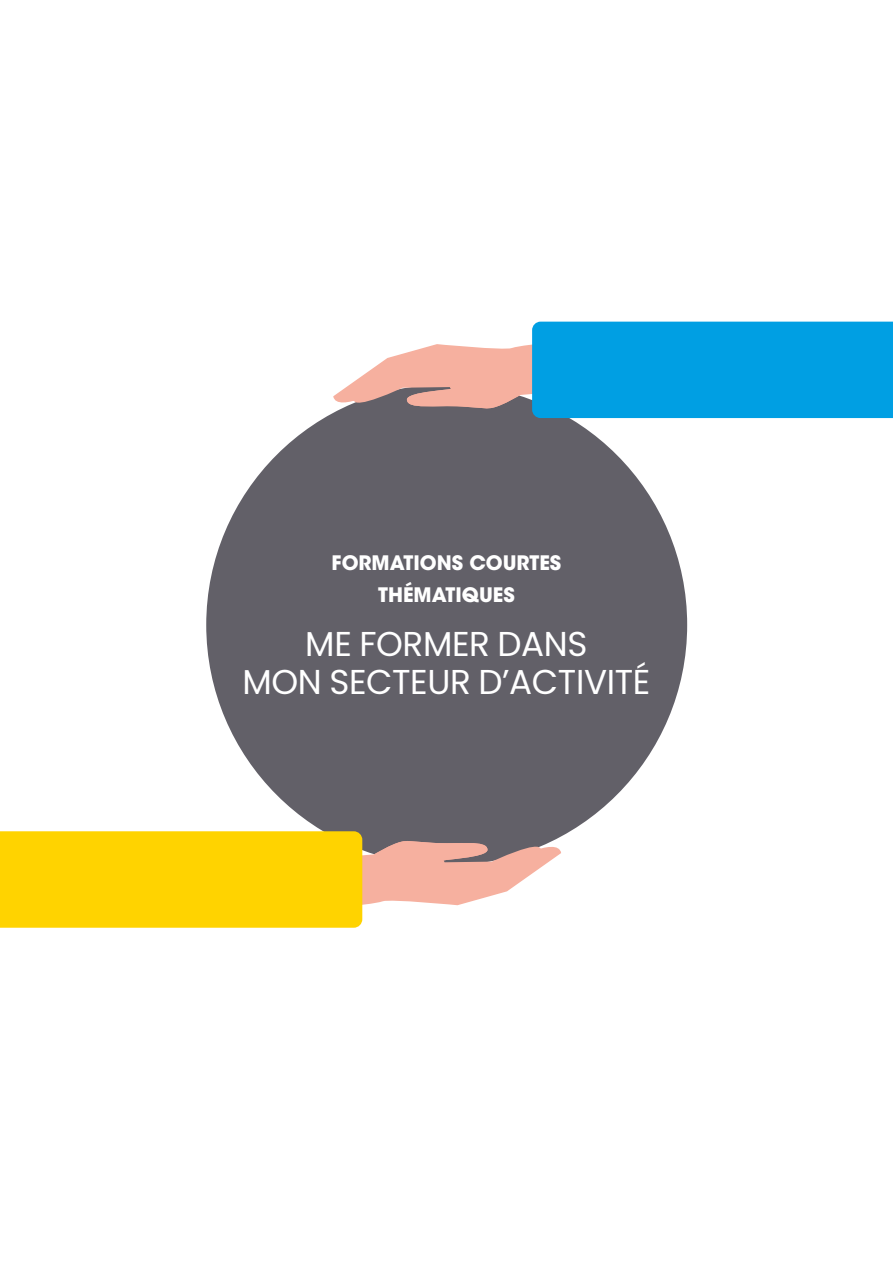
<style>
.page{position:relative;width:893px;height:1263px;background:#fff}
.page>*{position:absolute;margin:0;border:0;box-sizing:border-box;transform-origin:0 0}
.t1{font:34.5px/37.5px "Poppins";letter-spacing:-.01em;color:#fff;text-align:center}
.t2{font:700 24.3px "Avant Garde";color:#fff}
.t3{font:700 19.8px/31.8px "ITC Avant Garde Std";color:#fff;text-align:center}
</style>
<div class="page">
<div style="left:206px;top:384px;width:481px;height:481px;background:#626068;border-radius:50%"></div>
<svg style="left:0;top:831px;width:561px;height:97px"></svg>
<svg style="left:333px;top:322px;width:560px;height:96px"></svg>
<p class="t3" style="left:332px;top:547px;width:231px">FORMATIONS COURTES<br>THÉMATIQUES</p>
<p class="t2" style="left:334px;top:557px;width:223px">MODULES COURTS</p>
<p class="t1" style="left:242px;top:625px;width:409px">ME FORMER DANS<br>MON SECTEUR D’ACTIVITÉ</p>
</div>
